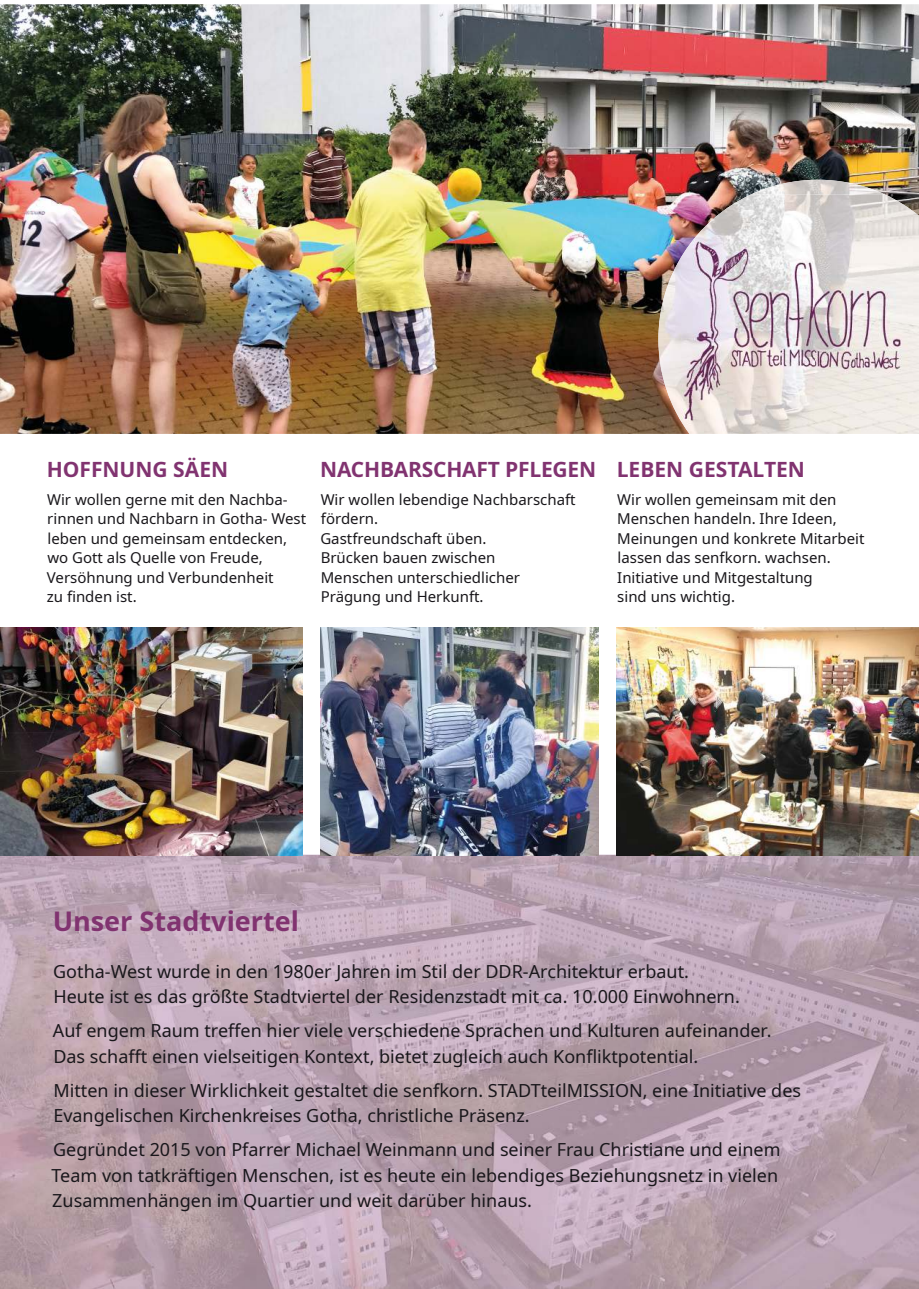
<style>
.page{position:relative;width:919px;height:1289px;background:#fff}
.page>*{position:absolute;margin:0;border:0;box-sizing:border-box;transform-origin:0 0}
.t1{font:700 27px "Noto Sans";color:#813370}
.t2{font:700 21px "Noto Sans";letter-spacing:-.005em;color:#813370}
.t3{font:18px/25.5px "Noto Sans";color:#19171b}
.t4{font:15px/19.5px "Noto Sans";color:#19171b}
</style>
<div class="page">
<img style="left:0;top:855px;width:918px;height:433px">
<img style="left:320px;top:627px;width:278px;height:228px">
<img style="left:616px;top:627px;width:302px;height:228px">
<img style="left:0;top:627px;width:302px;height:228px">
<img style="left:0;top:4px;width:918px;height:430px">
<img style="left:750px;top:180px;width:135px;height:15px">
<img style="left:686px;top:195px;width:64px;height:54px">
<img style="left:814px;top:195px;width:104px;height:239px">
<img style="left:658px;top:338px;width:24px;height:85px">
<p class="t2" style="left:47px;top:460px;width:183px">HOFFNUNG SƒEN</p>
<p class="t4" style="left:47px;top:491px;width:261px">Wir wollen gerne mit den Nachba&shy;rinnen und Nachbarn in Gotha- West leben und gemeinsam entdecken, wo Gott als Quelle von Freude,<br>Versˆhnung und Verbundenheit<br>zu finden ist.</p>
<p class="t2" style="left:320px;top:460px;width:277px">NACHBARSCHAFT PFLEGEN</p>
<p class="t4" style="left:320px;top:491px;width:257px">Wir wollen lebendige Nachbarschaft fˆrdern.<br>Gastfreundschaft ¸ben.<br>Brücken bauen zwischen<br>Menschen unterschiedlicher<br>Prägung und Herkunft.</p>
<p class="t2" style="left:616px;top:460px;width:190px">LEBEN GESTALTEN</p>
<p class="t4" style="left:617px;top:491px;width:249px">Wir wollen gemeinsam mit den<br>Menschen handeln. Ihre Ideen,<br>Meinungen und konkrete Mitarbeit lassen das senfkorn. wachsen.<br>Initiative und Mitgestaltung<br>sind uns wichtig.</p>
<h1 class="t1" style="left:53px;top:910px;width:248px">Unser Stadtviertel</h1>
<p class="t3" style="left:53px;top:960px;width:688px">Gotha-West wurde in den 1980er Jahren im Stil der DDR-Architektur erbaut.<br>Heute ist es das grˆflte Stadtviertel der Residenzstadt mit ca. 10.000 Einwohnern.</p>
<p class="t3" style="left:53px;top:1018px;width:720px">Auf engem Raum treffen hier viele verschiedene Sprachen und Kulturen aufeinander.<br>Das schafft einen vielseitigen Kontext, bietet zugleich auch Konfliktpotential.</p>
<p class="t3" style="left:53px;top:1077px;width:749px">Mitten in dieser Wirklichkeit gestaltet die senfkorn. STADTteilMISSION, eine Initiative des<br>Evangelischen Kirchenkreises Gotha, christliche Präsenz.</p>
<p class="t3" style="left:52px;top:1137px;width:730px">Gegründet 2015 von Pfarrer Michael Weinmann und seiner Frau Christiane und einem<br>Team von tatkräftigen Menschen, ist es heute ein lebendiges Beziehungsnetz in vielen<br>Zusammenhängen im Quartier und weit darüber hinaus.</p>
</div>
